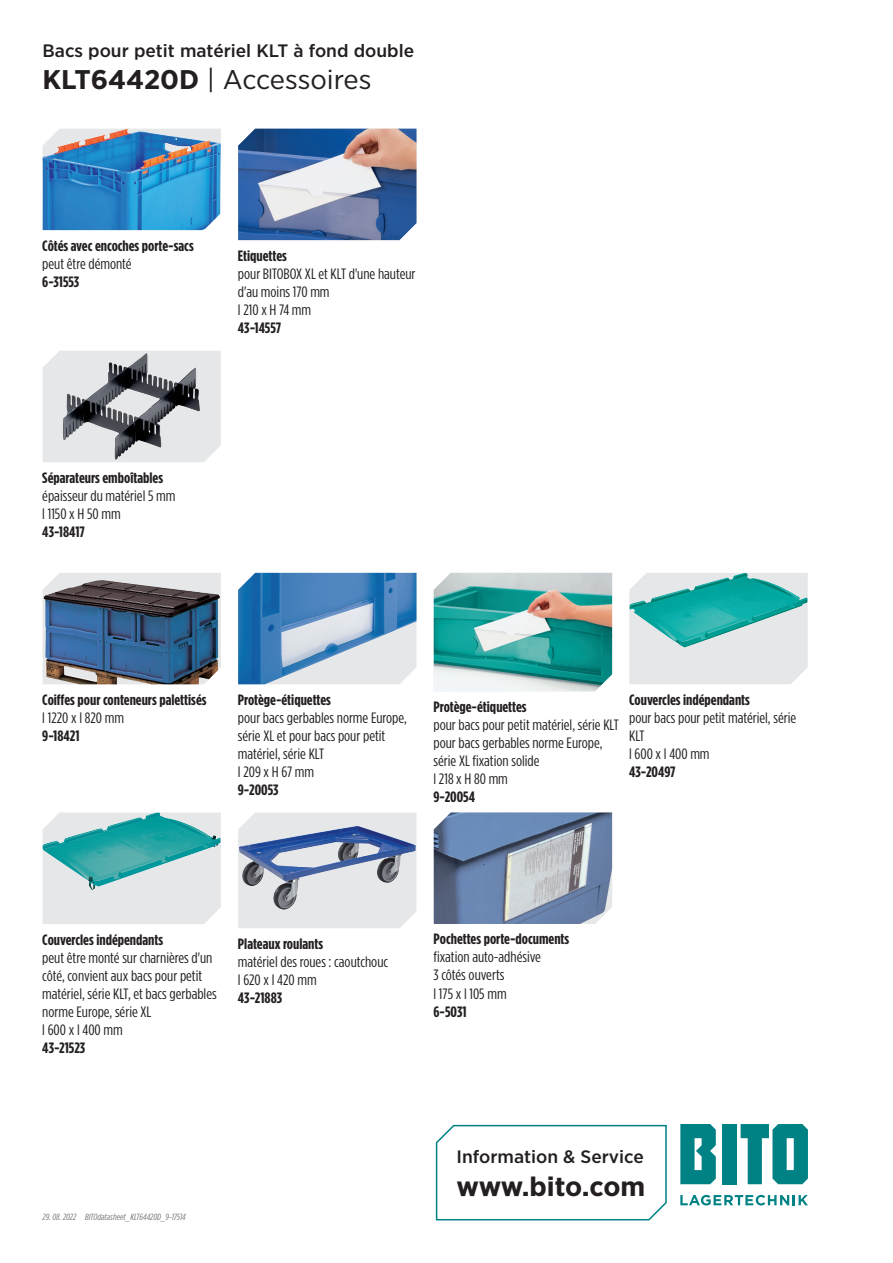
<style>
.page{position:relative;width:893px;height:1263px;background:#fff}
.page>*{position:absolute;margin:0;border:0;box-sizing:border-box;transform-origin:0 0}
.t1{font:27px "Gotham Narrow";letter-spacing:-.005em;color:#231f20;scale:1.1 1}
.t2{font:700 27px "Gotham Narrow";letter-spacing:-.015em;color:#231f20;scale:1.1 1}
.t3{font:500 18px "Gotham Narrow";color:#231f20;scale:1.1 1}
.t4{font:15px/18px "Gotham Condensed";color:#231f20;scale:1.1 1}
.t5{font:700 15px "Gotham Condensed";color:#231f20;scale:1.1 1}
.t6{font:italic 9px "Gotham Condensed";color:#76787b;scale:1.1 1}
.s1{font-weight:700}
</style>
<div class="page">
<svg style="left:680px;top:1195px;width:128px;height:10px"></svg>
<div style="left:723px;top:1124px;width:14px;height:60px;background:#008183"></div>
<svg style="left:680px;top:1124px;width:36px;height:60px;background:#229193"></svg>
<svg style="left:741px;top:1124px;width:67px;height:60px"></svg>
<svg style="left:435px;top:1124px;width:232px;height:97px"></svg>
<img style="left:434px;top:812px;width:178px;height:112px">
<svg style="left:238px;top:812px;width:178px;height:116px;background:#e7e8ea"></svg>
<img style="left:239px;top:826px;width:177px;height:83px">
<div style="left:43px;top:890px;width:178px;height:34px;background:#e6e7e9"></div>
<img style="left:43px;top:812px;width:178px;height:78px">
<div style="left:629px;top:647px;width:179px;height:37px;background:#e6e7e9"></div>
<img style="left:629px;top:573px;width:179px;height:74px">
<img style="left:434px;top:573px;width:178px;height:118px">
<img style="left:238px;top:573px;width:178px;height:111px">
<svg style="left:53px;top:573px;width:168px;height:95px"></svg>
<img style="left:43px;top:580px;width:177px;height:104px">
<div style="left:43px;top:351px;width:178px;height:111px;background:#e6e7e9"></div>
<img style="left:62px;top:357px;width:138px;height:103px">
<img style="left:238px;top:129px;width:178px;height:111px">
<img style="left:43px;top:129px;width:178px;height:101px">
<p class="t3" style="left:43px;top:39px;width:339px">Bacs pour petit matériel KLT à fond double</p>
<h1 class="t1" style="left:43px;top:63px;width:301px"><span class="s1">KLT64420D</span> | Accessoires</h1>
<p class="t5" style="left:42px;top:237px;width:139px">Côtés avec encoches porte-sacs</p>
<p class="t4" style="left:42px;top:254px;width:83px">peut être démonté</p>
<p class="t5" style="left:42px;top:273px;width:35px">6-31553</p>
<p class="t5" style="left:238px;top:247px;width:46px">Etiquettes</p>
<p class="t4" style="left:238px;top:264px;width:163px">pour BITOBOX XL et KLT d'une hauteur d'au moins 170 mm<br>l 210 x H 74 mm</p>
<p class="t5" style="left:238px;top:319px;width:41px">43-14557</p>
<p class="t5" style="left:42px;top:469px;width:111px">Séparateurs emboîtables</p>
<p class="t4" style="left:42px;top:486px;width:123px">épaisseur du matériel 5 mm l 1150 x H 50 mm</p>
<p class="t5" style="left:42px;top:523px;width:40px">43-18417</p>
<p class="t5" style="left:42px;top:691px;width:151px">Coiffes pour conteneurs palettisés</p>
<p class="t4" style="left:42px;top:708px;width:76px">l 1220 x l 820 mm</p>
<p class="t5" style="left:42px;top:727px;width:35px">9-18421</p>
<p class="t5" style="left:238px;top:691px;width:86px">Protège-étiquettes</p>
<p class="t4" style="left:238px;top:708px;width:155px">pour bacs gerbables norme Europe, série XL et pour bacs pour petit matériel, série KLT<br>l 209 x H 67 mm</p>
<p class="t5" style="left:238px;top:781px;width:38px">9-20053</p>
<p class="t5" style="left:433px;top:698px;width:86px">Protège-étiquettes</p>
<p class="t4" style="left:433px;top:715px;width:170px">pour bacs pour petit matériel, série KLT pour bacs gerbables norme Europe, série XL fixation solide<br>l 218 x H 80 mm</p>
<p class="t5" style="left:433px;top:788px;width:39px">9-20054</p>
<p class="t5" style="left:629px;top:691px;width:111px">Couvercles indépendants</p>
<p class="t4" style="left:629px;top:708px;width:153px">pour bacs pour petit matériel, série<br>KLT<br>l 600 x l 400 mm</p>
<p class="t5" style="left:629px;top:763px;width:44px">43-20497</p>
<p class="t5" style="left:42px;top:930px;width:111px">Couvercles indépendants</p>
<p class="t4" style="left:42px;top:948px;width:160px">peut être monté sur charnières d'un côté, convient aux bacs pour petit matériel, série KLT, et bacs gerbables norme Europe, série XL<br>l 600 x l 400 mm</p>
<p class="t5" style="left:42px;top:1038px;width:41px">43-21523</p>
<p class="t5" style="left:238px;top:935px;width:79px">Plateaux roulants</p>
<p class="t4" style="left:238px;top:952px;width:138px">matériel des roues : caoutchouc l 620 x l 420 mm</p>
<p class="t5" style="left:238px;top:989px;width:42px">43-21883</p>
<p class="t6" style="left:43px;top:1212px;width:32px">29. 08. 2022</p>
<p class="t6" style="left:85px;top:1212px;width:93px">BITOdatasheet_KLT64420D_9-17514</p>
<p class="t5" style="left:433px;top:930px;width:125px">Pochettes porte-documents</p>
<p class="t4" style="left:433px;top:948px;width:99px">fixation auto-adhésive<br>3 côtés ouverts<br>l 175 x l 105 mm</p>
<p class="t5" style="left:433px;top:1002px;width:32px">6-5031</p>
<p class="t3" style="left:457px;top:1145px;width:172px">Information &amp; Service</p>
<h1 class="t2" style="left:457px;top:1169px;width:173px">www.bito.com</h1>
</div>
